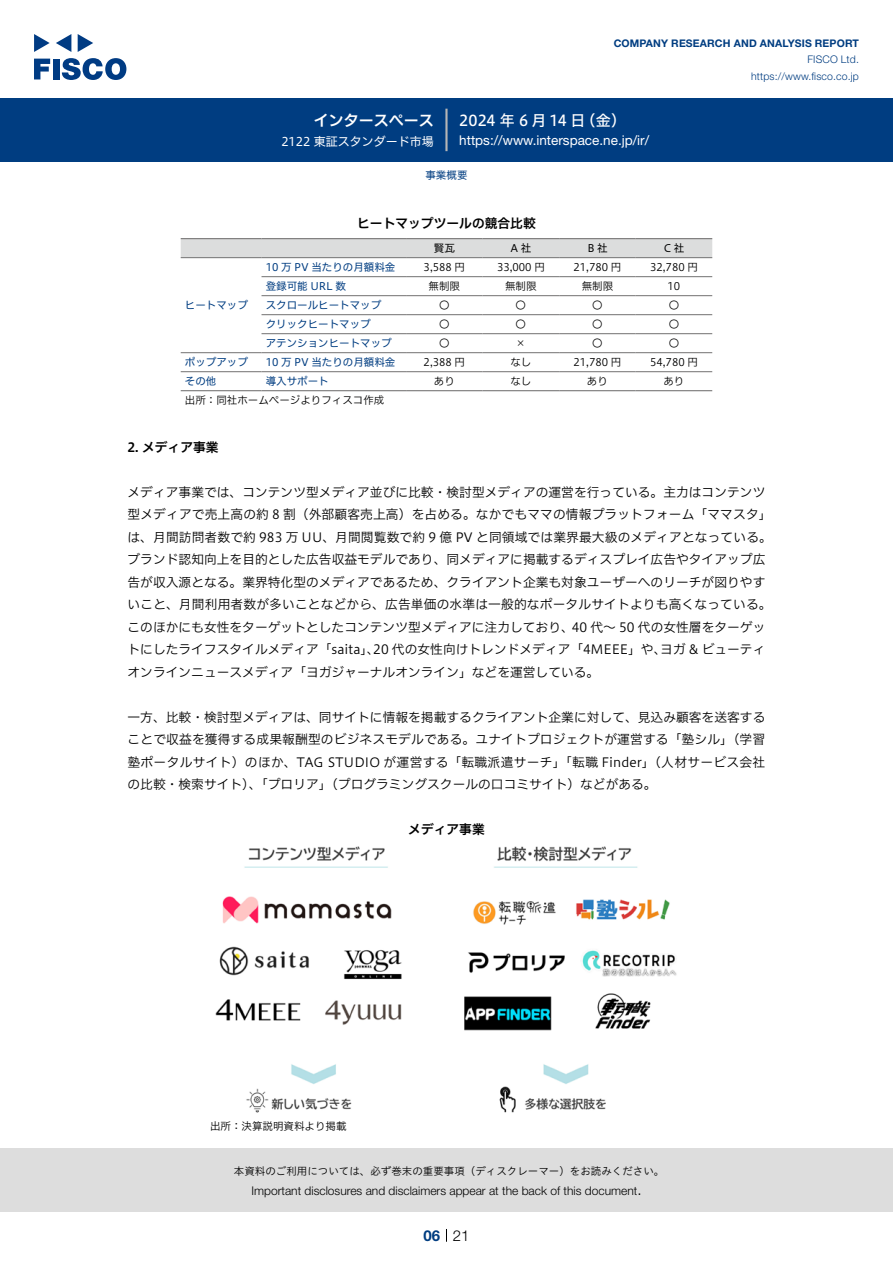
<style>
.page{position:relative;width:893px;height:1263px;background:#fff}
.page>*{position:absolute;margin:0;border:0;box-sizing:border-box;transform-origin:0 0}
.t1{font:15px "Hiragino UD Sans F Std N W5";color:#fff}
.t2{font:15px "Hiragino UD Sans F Std N W6";color:#fff}
.t3{font:300 15px "Helvetica Neue LT Std";color:#000}
.t4{font:700 15px "Helvetica Neue LT Std";color:#003d81}
.t5{font:13.5px "Helvetica Neue LT Std";color:#fff}
.t6{font:12.75px/22.5px "Hiragino UD Sans F Std N W3";color:#000}
.t7{font:12.75px "Hiragino UD Sans F Std N W6";color:#000}
.t8{font:300 12px "Helvetica Neue LT Std";color:#000}
.t9{font:12px "Hiragino UD Sans F Std N W4";color:#fff}
.t10{font:10.5px "Hiragino UD Sans F Std N W3";color:#000}
.t11{font:10.5px "Hiragino UD Sans F Std N W4";color:#003d81}
.t12{font:10.5px "Hiragino UD Sans Std W3";color:#000}
.t13{font:700 10.5px "Helvetica Neue LT Std";letter-spacing:.015em;color:#003d81}
.t14{font:300 10.5px/16.5px "Helvetica Neue LT Std";letter-spacing:.015em;color:#003d81;text-align:right}
.t15{font:10.5px "Hiragino UD Sans F Std N W4";letter-spacing:.25em;color:#000}
</style>
<div class="page">
<div style="left:0;top:1148px;width:893px;height:64px;background:#ddd"></div>
<svg style="left:34px;top:59px;width:16px;height:20px"></svg>
<div style="left:53px;top:59px;width:6px;height:20px;background:#003b83"></div>
<svg style="left:62px;top:58px;width:64px;height:22px"></svg>
<svg style="left:34px;top:34px;width:16px;height:18px"></svg>
<svg style="left:78px;top:34px;width:15px;height:18px"></svg>
<svg style="left:56px;top:34px;width:15px;height:18px"></svg>
<div style="left:0;top:98px;width:893px;height:64px;background:#003d81"></div>
<hr style="left:445px;top:109px;width:3px;height:42px;background:#b5b5b6">
<svg style="left:446px;top:1229px;width:1px;height:13px"></svg>
<div style="left:181px;top:239px;width:531px;height:18px;background:#dcdddd"></div>
<hr style="left:181px;top:257px;width:80px;height:1px;background:#727171">
<hr style="left:261px;top:257px;width:145px;height:1px;background:#727171">
<hr style="left:406px;top:257px;width:77px;height:1px;background:#727171">
<hr style="left:483px;top:257px;width:76px;height:1px;background:#727171">
<hr style="left:559px;top:257px;width:77px;height:1px;background:#727171">
<hr style="left:636px;top:257px;width:76px;height:1px;background:#727171">
<hr style="left:261px;top:276px;width:145px;height:1px;background:#727171">
<hr style="left:406px;top:276px;width:77px;height:1px;background:#727171">
<hr style="left:483px;top:276px;width:76px;height:1px;background:#727171">
<hr style="left:559px;top:276px;width:77px;height:1px;background:#727171">
<hr style="left:636px;top:276px;width:76px;height:1px;background:#727171">
<hr style="left:261px;top:295px;width:145px;height:1px;background:#727171">
<hr style="left:406px;top:295px;width:77px;height:1px;background:#727171">
<hr style="left:483px;top:295px;width:76px;height:1px;background:#727171">
<hr style="left:559px;top:295px;width:77px;height:1px;background:#727171">
<hr style="left:636px;top:295px;width:76px;height:1px;background:#727171">
<hr style="left:261px;top:314px;width:145px;height:1px;background:#727171">
<hr style="left:406px;top:314px;width:77px;height:1px;background:#727171">
<hr style="left:483px;top:314px;width:76px;height:1px;background:#727171">
<hr style="left:559px;top:314px;width:77px;height:1px;background:#727171">
<hr style="left:636px;top:314px;width:76px;height:1px;background:#727171">
<hr style="left:261px;top:333px;width:145px;height:1px;background:#727171">
<hr style="left:406px;top:333px;width:77px;height:1px;background:#727171">
<hr style="left:483px;top:333px;width:76px;height:1px;background:#727171">
<hr style="left:559px;top:333px;width:77px;height:1px;background:#727171">
<hr style="left:636px;top:333px;width:76px;height:1px;background:#727171">
<hr style="left:181px;top:352px;width:80px;height:1px;background:#727171">
<hr style="left:261px;top:352px;width:145px;height:1px;background:#727171">
<hr style="left:406px;top:352px;width:77px;height:1px;background:#727171">
<hr style="left:483px;top:352px;width:76px;height:1px;background:#727171">
<hr style="left:559px;top:352px;width:77px;height:1px;background:#727171">
<hr style="left:636px;top:352px;width:76px;height:1px;background:#727171">
<hr style="left:181px;top:371px;width:80px;height:1px;background:#727171">
<hr style="left:261px;top:371px;width:145px;height:1px;background:#727171">
<hr style="left:406px;top:371px;width:77px;height:1px;background:#727171">
<hr style="left:483px;top:371px;width:76px;height:1px;background:#727171">
<hr style="left:559px;top:371px;width:77px;height:1px;background:#727171">
<hr style="left:636px;top:371px;width:76px;height:1px;background:#727171">
<hr style="left:181px;top:238px;width:80px;height:1px;background:#727171">
<hr style="left:261px;top:238px;width:145px;height:1px;background:#727171">
<hr style="left:406px;top:238px;width:77px;height:1px;background:#727171">
<hr style="left:483px;top:238px;width:76px;height:1px;background:#727171">
<hr style="left:559px;top:238px;width:77px;height:1px;background:#727171">
<hr style="left:636px;top:238px;width:76px;height:1px;background:#727171">
<hr style="left:181px;top:390px;width:80px;height:1px;background:#727171">
<hr style="left:261px;top:390px;width:145px;height:1px;background:#727171">
<hr style="left:406px;top:390px;width:77px;height:1px;background:#727171">
<hr style="left:483px;top:390px;width:76px;height:1px;background:#727171">
<hr style="left:559px;top:390px;width:77px;height:1px;background:#727171">
<hr style="left:636px;top:390px;width:76px;height:1px;background:#727171">
<img style="left:215px;top:846px;width:462px;height:267px">
<p class="t2" style="left:314px;top:109px;width:121px">インタースペース</p>
<p class="t9" style="left:281px;top:132px;width:154px">2122 東証スタンダード市場</p>
<p class="t13" style="left:614px;top:37px;width:247px">COMPANY RESEARCH AND ANALYSIS REPORT</p>
<p class="t14" style="left:751px;top:51px;width:109px">FISCO Ltd. https://www.fisco.co j p.</p>
<p class="t1" style="left:581px;top:109px;width:47px">（金(</p>
<p class="t1" style="left:459px;top:109px;width:128px">2024 年 6 月 14 日</p>
<p class="t5" style="left:459px;top:132px;width:191px">https://www.interspace. n e j p. /i r/</p>
<p class="t11" style="left:185px;top:297px;width:64px">ヒートマップ</p>
<p class="t11" style="left:185px;top:354px;width:64px">ポップアップ</p>
<p class="t11" style="left:425px;top:167px;width:43px">事業概要</p>
<p class="t7" style="left:357px;top:214px;width:180px">ヒートマップツールの競合比較</p>
<p class="t15" style="left:434px;top:240px;width:22px">賢瓦</p>
<p class="t15" style="left:510px;top:240px;width:22px">A社</p>
<p class="t11" style="left:266px;top:259px;width:131px">10 万 PV 当たりの月額料金</p>
<p class="t10" style="left:424px;top:259px;width:43px">3,588 円</p>
<p class="t10" style="left:497px;top:259px;width:49px">33,000 円</p>
<p class="t11" style="left:266px;top:278px;width:82px">登録可能 URL 数</p>
<p class="t10" style="left:429px;top:278px;width:33px">無制限</p>
<p class="t10" style="left:505px;top:278px;width:33px">無制限</p>
<p class="t11" style="left:266px;top:297px;width:117px">スクロールヒートマップ</p>
<p class="t10" style="left:439px;top:297px;width:12px">〇</p>
<p class="t10" style="left:516px;top:297px;width:12px">〇</p>
<p class="t11" style="left:266px;top:316px;width:106px">クリックヒートマップ</p>
<p class="t10" style="left:439px;top:316px;width:12px">〇</p>
<p class="t10" style="left:516px;top:316px;width:12px">〇</p>
<p class="t11" style="left:266px;top:335px;width:127px">アテンションヒートマップ</p>
<p class="t10" style="left:439px;top:335px;width:12px">〇</p>
<p class="t10" style="left:516px;top:335px;width:12px">×</p>
<p class="t11" style="left:266px;top:354px;width:131px">10 万 PV 当たりの月額料金</p>
<p class="t10" style="left:424px;top:354px;width:43px">2,388 円</p>
<p class="t10" style="left:510px;top:354px;width:22px">なし</p>
<p class="t15" style="left:587px;top:240px;width:22px">B社</p>
<p class="t10" style="left:573px;top:259px;width:49px">21,780 円</p>
<p class="t10" style="left:582px;top:278px;width:33px">無制限</p>
<p class="t10" style="left:592px;top:297px;width:12px">〇</p>
<p class="t10" style="left:592px;top:316px;width:12px">〇</p>
<p class="t10" style="left:592px;top:335px;width:12px">〇</p>
<p class="t10" style="left:573px;top:354px;width:49px">21,780 円</p>
<p class="t15" style="left:664px;top:240px;width:22px">C社</p>
<p class="t10" style="left:650px;top:259px;width:49px">32,780 円</p>
<p class="t10" style="left:668px;top:278px;width:14px">10</p>
<p class="t10" style="left:669px;top:297px;width:12px">〇</p>
<p class="t10" style="left:669px;top:316px;width:12px">〇</p>
<p class="t10" style="left:669px;top:335px;width:12px">〇</p>
<p class="t10" style="left:650px;top:354px;width:49px">54,780 円</p>
<p class="t11" style="left:266px;top:373px;width:64px">導入サポート</p>
<p class="t11" style="left:185px;top:373px;width:33px">その他</p>
<p class="t10" style="left:185px;top:392px;width:201px">出所：同社ホームページよりフィスコ作成</p>
<p class="t7" style="left:128px;top:437px;width:93px">2. メディア事業</p>
<p class="t6" style="left:128px;top:480px;width:639px">メディア事業では、コンテンツ型メディア並びに比較・検討型メディアの運営を行っている。主力はコンテンツ</p>
<p class="t6" style="left:128px;top:502px;width:645px">型メディアで売上高の約 8 割（外部顧客売上高）を占める。なかでもママの情報プラットフォーム「ママスタ「</p>
<p class="t6" style="left:128px;top:525px;width:646px">は、月間訪問者数で約 983 万 UU、月間閲覧数で約 9 億 PV と同領域では業界最大級のメディアとなっている。</p>
<p class="t6" style="left:128px;top:547px;width:639px">ブランド認知向上を目的とした広告収益モデルであり、同メディアに掲載するディスプレイ広告やタイアップ広</p>
<p class="t6" style="left:128px;top:570px;width:639px">告が収入源となる。業界特化型のメディアであるため、クライアント企業も対象ユーザーへのリーチが図りやす</p>
<p class="t6" style="left:128px;top:592px;width:645px">いこと、月間利用者数が多いことなどから、広告単価の水準は一般的なポータルサイトよりも高くなっている。</p>
<p class="t6" style="left:572px;top:615px;width:195px">40 代～ 50 代の女性層をターゲッ</p>
<p class="t10" style="left:434px;top:373px;width:22px">あり</p>
<p class="t10" style="left:587px;top:373px;width:22px">あり</p>
<p class="t10" style="left:663px;top:373px;width:22px">あり</p>
<p class="t10" style="left:510px;top:373px;width:22px">なし</p>
<p class="t6" style="left:128px;top:615px;width:448px">このほかにも女性をターゲットとしたコンテンツ型メディアに注力しており、</p>
<p class="t6" style="left:660px;top:637px;width:107px">ヨガ &amp; ビューティ</p>
<p class="t6" style="left:128px;top:637px;width:473px">トにしたライフスタイルメディア「saita」、<br>オンラインニュースメディア「ヨガジャーナルオンライン」などを運営している。</p>
<p class="t6" style="left:128px;top:705px;width:639px;text-align:justify">一方、比較・検討型メディアは、同サイトに情報を掲載するクライアント企業に対して、見込み顧客を送客することで収益を獲得する成果報酬型のビジネスモデルである。ユナイトプロジェクトが運営する「塾シル」（学習塾ポータルサイト）のほか、TAG STUDIO が運営する「転職派遣サーチ」「転職 Finder」（人材サービス会社の比較・検索サイト）、「プロリア」（プログラミングスクールの口コミサイト）などがある。</p>
<p class="t7" style="left:408px;top:820px;width:78px">メディア事業</p>
<p class="t6" style="left:373px;top:637px;width:295px">20 代の女性向けトレンドメディア「4MEEE」や、</p>
<p class="t10" style="left:210px;top:1118px;width:138px">出所：決算説明資料より掲載</p>
<p class="t12" style="left:234px;top:1163px;width:432px">本資料のご利用については、必ず巻末の重要事項（ディスクレーマー）をお読みください。</p>
<p class="t3" style="left:637px;top:1180px;width:6px">.</p>
<p class="t8" style="left:251px;top:1183px;width:387px">Important disclosures and disclaimers appear at the back of this document</p>
<p class="t4" style="left:423px;top:1226px;width:18px">06</p>
<p class="t3" style="left:453px;top:1226px;width:18px">21</p>
</div>
